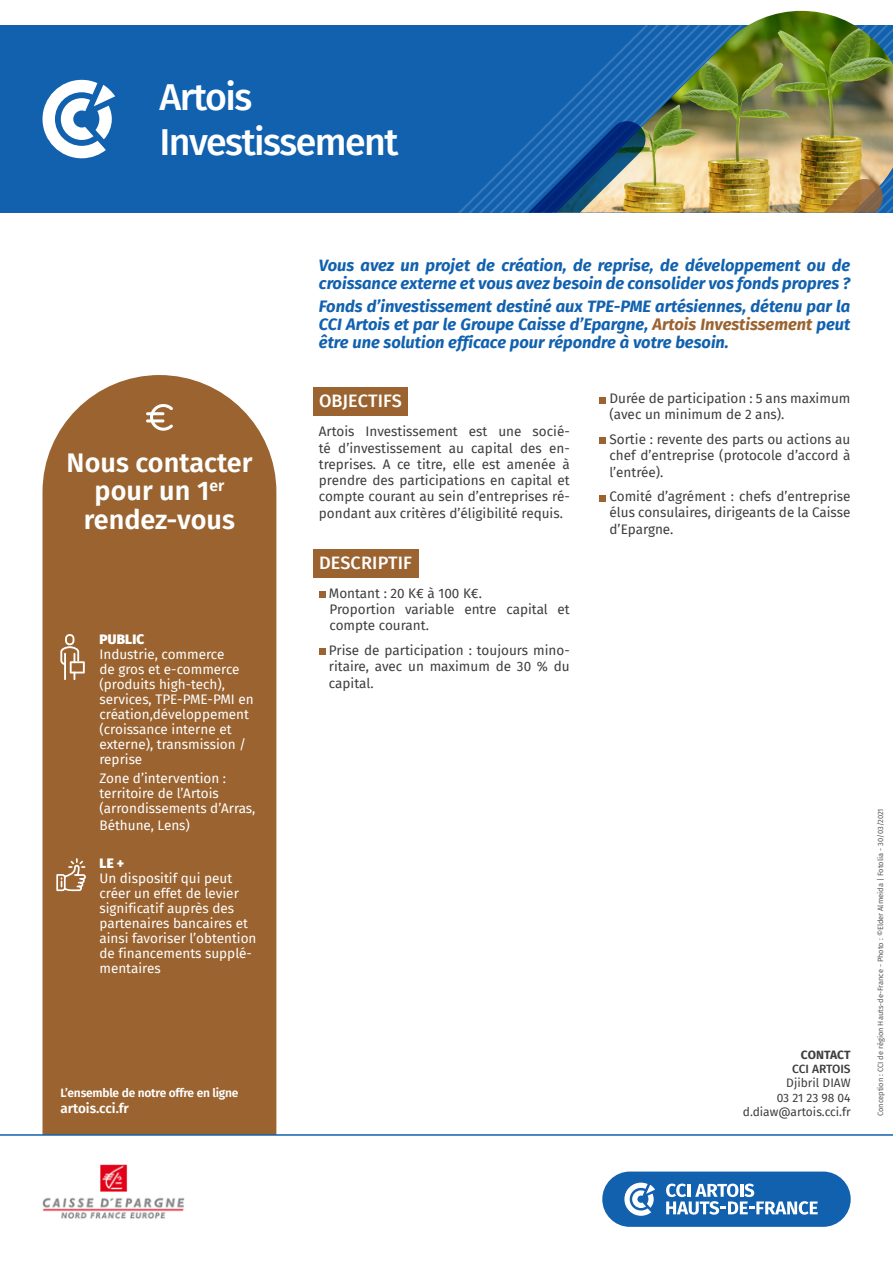
<style>
.page{position:relative;width:893px;height:1263px;background:#fff}
.page>*{position:absolute;margin:0;border:0;box-sizing:border-box;transform-origin:0 0}
.t1{font:500 37.5px "Fira Sans";letter-spacing:-.04em;color:#fff}
.t2{font:600 27px/28.5px "Fira Sans";color:#fff;text-align:center}
.Titres{font:500 18px "Fira Sans";letter-spacing:.01em;color:#fff}
.Texteintro{font:italic 700 16.5px/18px "Fira Sans";color:#1161af}
.Texte_courant{font:13.5px/16.2px "Fira Sans";color:#3e3e3f;text-align:justify}
.t3{font:13.5px/15px "Fira Sans";color:#fff}
.t4{font:600 13.5px "Fira Sans";color:#fff}
.t5{font:900 13.5px "Fira Sans";letter-spacing:.01em;color:#fff}
.t6{font:12px "Fira Sans";color:#3e3e3f}
.t7{font:600 12px "Fira Sans";letter-spacing:-.02em;color:#fff}
.t8{font:500 12px "Fira Sans";color:#3e3e3f}
.t9{font:700 12px "Fira Sans";color:#3e3e3f}
.t10{font:7.5px "Fira Sans";color:#57585a}
.s1{color:#9a6330}
</style>
<div class="page">
<div style="left:0;top:26px;width:893px;height:187px;background:#1161af"></div>
<svg style="left:486px;top:143px;width:42px;height:70px"></svg>
<div style="left:43px;top:375px;width:233px;height:888px;background:#9a6330;border-radius:117px"></div>
<div style="left:0;top:1135px;width:893px;height:128px;background:#fff"></div>
<svg style="left:43px;top:80px;width:72px;height:78px"></svg>
<hr style="left:0;top:1134px;width:893px;height:1px;background:#1161af">
<div style="left:313px;top:387px;width:95px;height:29px;background:#9a6330"></div>
<div style="left:313px;top:549px;width:105px;height:28px;background:#9a6330"></div>
<svg style="left:319px;top:592px;width:6px;height:6px"></svg>
<svg style="left:319px;top:649px;width:6px;height:6px"></svg>
<svg style="left:600px;top:397px;width:6px;height:6px"></svg>
<svg style="left:600px;top:438px;width:6px;height:6px"></svg>
<svg style="left:600px;top:495px;width:6px;height:6px"></svg>
<div style="left:602px;top:1171px;width:249px;height:56px;background:#1161af;border-radius:27px"></div>
<svg style="left:624px;top:1182px;width:31px;height:34px"></svg>
<svg style="left:666px;top:1183px;width:152px;height:32px"></svg>
<img style="left:556px;top:11px;width:337px;height:31px">
<img style="left:528px;top:42px;width:365px;height:171px">
<svg style="left:150px;top:404px;width:23px;height:27px"></svg>
<hr style="left:146px;top:412px;width:18px;height:3px;background:#fff;border-radius:2px">
<hr style="left:146px;top:419px;width:18px;height:3px;background:#fff;border-radius:2px">
<svg style="left:60px;top:634px;width:25px;height:46px"></svg>
<svg style="left:56px;top:858px;width:30px;height:34px"></svg>
<img style="left:43px;top:1164px;width:142px;height:55px">
<p class="t1" style="left:159px;top:66px;width:94px">Artois</p>
<p class="t1" style="left:159px;top:111px;width:241px">Investissement</p>
<p class="t2" style="left:67px;top:446px;width:187px">Nous contacter pour un 1<sup>er </sup>rendez-vous</p>
<p class="t5" style="left:100px;top:627px;width:46px">PUBLIC</p>
<p class="t3" style="left:99px;top:646px;width:156px">Industrie, commerce<br>de gros et e-commerce (produits high-tech), services, TPE-PME-PMI en création,développement (croissance interne et externe), transmission / reprise</p>
<p class="t3" style="left:99px;top:771px;width:158px">Zone d’intervention : territoire de l’Artois (arrondissements d’Arras,</p>
<p class="t3" style="left:99px;top:817px;width:92px">Béthune, Lens)</p>
<p class="t5" style="left:100px;top:851px;width:26px">LE +</p>
<p class="t3" style="left:99px;top:871px;width:159px">Un dispositif qui peut créer un effet de levier significatif auprès des partenaires bancaires et ainsi favoriser l’obtention de financements supplé&shy;mentaires</p>
<p class="t7" style="left:60px;top:1083px;width:180px">L’ensemble de notre offre en ligne</p>
<p class="t4" style="left:60px;top:1097px;width:70px">artois.cci.fr</p>
<p class="Texteintro" style="left:319px;top:255px;width:533px">Vous avez un projet de création, de reprise, de développement ou de croissance externe et vous avez besoin de consolider vos fonds propres ?</p>
<p class="Texteintro" style="left:319px;top:296px;width:533px;text-align:justify">Fonds d’investissement destiné aux TPE-PME artésiennes, détenu par la CCI Artois et par le Groupe Caisse d’Epargne, <span class="s1">Artois Investissement</span> peut être une solution efficace pour répondre à votre besoin.</p>
<p class="Titres" style="left:319px;top:387px;width:84px">OBJECTIFS</p>
<p class="Texte_courant" style="left:319px;top:423px;width:252px">Artois Investissement est une socié&shy;té d’investissement au capital des en&shy;treprises. A ce titre, elle est amenée à prendre des participations en capital et compte courant au sein d’entreprises ré&shy;pondant aux critères d’éligibilité requis.</p>
<p class="Titres" style="left:319px;top:548px;width:95px">DESCRIPTIF</p>
<p class="Texte_courant" style="left:329px;top:585px;width:155px">Montant : 20 K€ à 100 K€.</p>
<p class="Texte_courant" style="left:330px;top:601px;width:242px">Proportion variable entre capital et compte courant.</p>
<p class="Texte_courant" style="left:329px;top:642px;width:242px">Prise de participation : toujours mino&shy;ritaire, avec un maximum de 30 % du capital.</p>
<p class="Texte_courant" style="left:609px;top:390px;width:242px">Durée de participation : 5 ans maximum (avec un minimum de 2 ans).</p>
<p class="Texte_courant" style="left:609px;top:431px;width:242px">Sortie : revente des parts ou actions au chef d’entreprise (protocole d’accord à l’entrée).</p>
<p class="Texte_courant" style="left:609px;top:488px;width:242px">Comité d’agrément : chefs d’entreprise élus consulaires, dirigeants de la Caisse d’Epargne.</p>
<p class="t9" style="left:801px;top:1044px;width:51px">CONTACT</p>
<p class="t8" style="left:792px;top:1059px;width:60px">CCI ARTOIS</p>
<p class="t6" style="left:786px;top:1074px;width:66px">Djibril DIAW</p>
<p class="t6" style="left:777px;top:1088px;width:75px">03 21 23 98 04</p>
<p class="t6" style="left:743px;top:1103px;width:109px">d.diaw@artois.cci.fr</p>
<p class="t10" style="left:875px;top:1116px;width:309px;rotate:-90deg">Conception : CCI de région Hauts-de-France - Photo : ©Elder Almeida | Fotolia - 30/03/2021</p>
</div>
